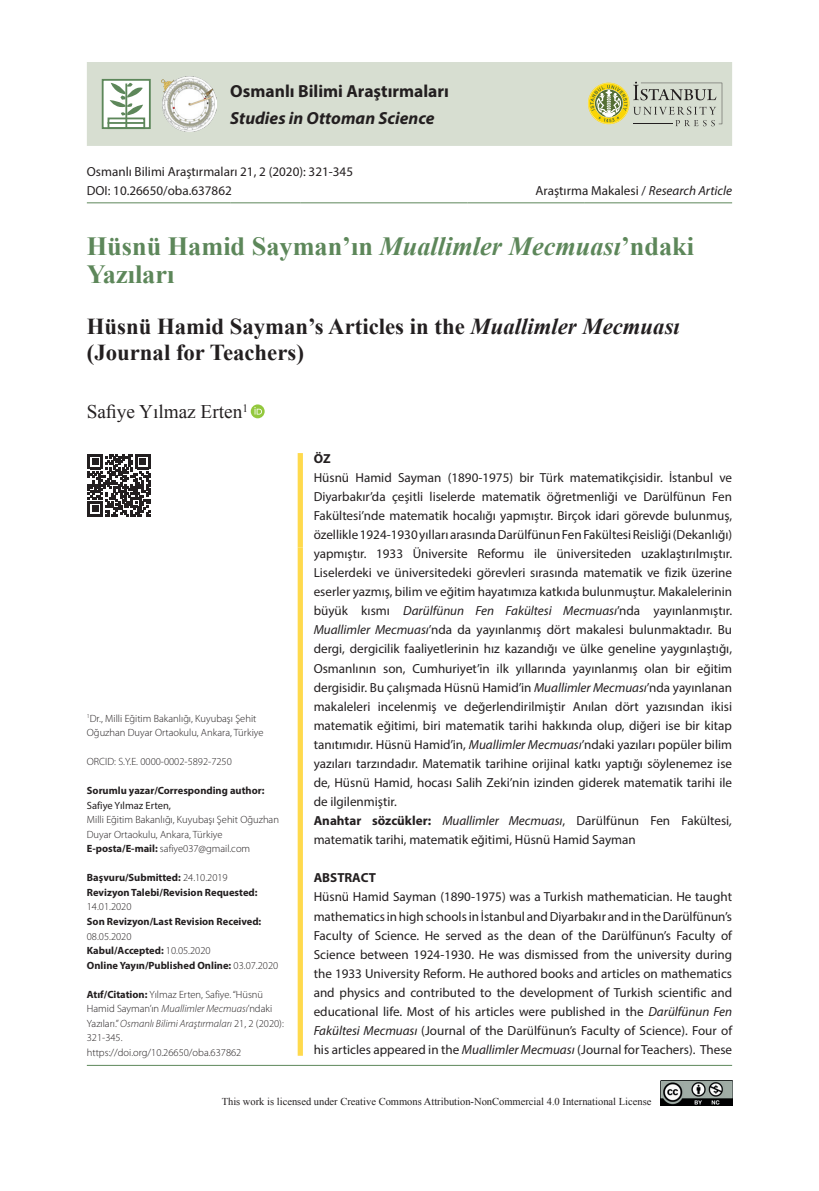
<style>
.page{position:relative;width:819px;height:1191px;background:#fff}
.page>*{position:absolute;margin:0;border:0;box-sizing:border-box;transform-origin:0 0}
.t1{font:700 26.25px/28px "Times New Roman";color:#5d875a}
.t2{font:700 22.75px/26.2px "Times New Roman";color:#231f20}
.t3{font:19.25px "Times New Roman";color:#231f20}
.t4{font:700 17.5px "Myriad Pro";color:#231f20}
.t5{font:italic 700 17.5px "Myriad Pro";color:#231f20}
.t6{font:13.12px/19.1px "Myriad Pro";color:#231f20}
.t7{font:700 13.12px "Myriad Pro";color:#231f20}
.t8{font:300 10.5px/14.5px "Myriad Pro";color:#231f20}
.t9{font:700 10.5px/14.5px "Myriad Pro";color:#231f20}
.t10{font:10.5px "Times New Roman";color:#231f20}
.t11{font:10.5px "Myriad Pro";color:#231f20}
.s1{font-style:italic}
.s2{font-weight:700}
.s3{font-weight:300}
</style>
<div class="page">
<div style="left:87px;top:62px;width:645px;height:84px;background:#d7ded1"></div>
<div style="left:297px;top:453px;width:6px;height:94px;background:#ffda4d"></div>
<div style="left:297px;top:547px;width:6px;height:508px;background:#ffda4d"></div>
<hr style="left:87px;top:202px;width:143px;height:1px;background:#5d875a">
<hr style="left:230px;top:202px;width:70px;height:1px;background:#5d875a">
<hr style="left:300px;top:202px;width:167px;height:1px;background:#5d875a">
<hr style="left:467px;top:202px;width:117px;height:1px;background:#5d875a">
<hr style="left:584px;top:202px;width:148px;height:1px;background:#5d875a">
<div style="left:102px;top:79px;width:49px;height:50px;background:#fff;border:2px solid #5d875a"></div>
<div style="left:107px;top:117px;width:38px;height:12px;border:2px solid #5d875a"></div>
<hr style="left:107px;top:122px;width:37px;height:2px;background:#5d875a">
<svg style="left:110px;top:83px;width:33px;height:33px"></svg>
<hr style="left:125px;top:83px;width:2px;height:46px;background:#5d875a">
<img style="left:161px;top:77px;width:55px;height:54px">
<svg style="left:588px;top:82px;width:134px;height:44px;background:#c2c4a3"></svg>
<svg style="left:251px;top:404px;width:13px;height:14px"></svg>
<svg style="left:254px;top:407px;width:8px;height:7px"></svg>
<svg style="left:88px;top:454px;width:62px;height:62px"></svg>
<img style="left:660px;top:1080px;width:72px;height:25px">
<hr style="left:87px;top:1065px;width:645px;height:1px;background:#5d875a">
<h3 class="t4" style="left:230px;top:80px;width:220px">Osmanlı Bilimi Araştırmaları</h3>
<h3 class="t5" style="left:230px;top:106px;width:206px">Studies in Ottoman Science</h3>
<p class="t6" style="left:87px;top:161px;width:268px;line-height:19.8px">Osmanlı Bilimi Araştırmaları 21, 2 (2020): 321-345<br>DOI: 10.26650/oba.637862</p>
<p class="t6" style="left:535px;top:181px;width:198px">Araştırma Makalesi / <span class="s1">Research Article</span></p>
<h1 class="t1" style="left:87px;top:232px;width:608px">Hüsnü Hamid Sayman’ın <span class="s1">Muallimler Mecmuası</span>’ndaki<br>Yazıları</h1>
<h2 class="t2" style="left:87px;top:312px;width:594px">Hüsnü Hamid Sayman’s Articles in the <span class="s1">Muallimler Mecmuası </span>(Journal for Teachers)</h2>
<h3 class="t3" style="left:87px;top:399px;width:162px">Safiye Yılmaz Erten<sup>1</sup></h3>
<p class="t8" style="left:87px;top:710px;width:178px"><sup>1</sup>Dr., Milli Eğitim Bakanlığı, Kuyubaşı Şehit<br>Oğuzhan Duyar Ortaokulu, Ankara, Türkiye</p>
<p class="t8" style="left:87px;top:754px;width:146px">ORCID: S.Y.E. 0000-0002-5892-7250</p>
<p class="t9" style="left:87px;top:783px;width:179px">Sorumlu yazar/Corresponding author:</p>
<p class="t11" style="left:87px;top:798px;width:86px">Safiye Yılmaz Erten,</p>
<p class="t8" style="left:87px;top:812px;width:194px">Milli Eğitim Bakanlığı, Kuyubaşı Şehit Oğuzhan<br>Duyar Ortaokulu, Ankara, Türkiye<br><span class="s2">E-posta/E-mail:</span> safiye037@gmail.com</p>
<p class="t9" style="left:87px;top:870px;width:172px">Başvuru/Submitted: <span class="s3">24.10.2019<br></span>Revizyon Talebi/Revision Requested:</p>
<p class="t8" style="left:87px;top:899px;width:46px">14.01.2020</p>
<p class="t9" style="left:87px;top:913px;width:176px">Son Revizyon/Last Revision Received:</p>
<p class="t9" style="left:87px;top:928px;width:193px"><span class="s3">08.05.2020<br></span>Kabul/Accepted: <span class="s3">10.05.2020<br></span>Online Yayın/Published Online: <span class="s3">03.07.2020</span></p>
<p class="t8" style="left:87px;top:986px;width:198px"><span class="s2">Atıf/Citation:</span> Yılmaz Erten, Safiye. “Hüsnü Hamid Sayman’ın <span class="s1">Muallimler Mecmuası</span>’ndaki Yazıları.” <span class="s1">Osmanlı Bilimi Araştırmaları</span> 21, 2 (2020):<br>321-345.<br>https://doi.org/10.26650/oba.637862</p>
<p class="t7" style="left:314px;top:450px;width:18px">ÖZ</p>
<p class="t6" style="left:314px;top:467px;width:420px">Hüsnü Hamid Sayman (1890-1975) bir Türk matematikçisidir. İstanbul ve Diyarbakır’da çeşitli liselerde matematik öğretmenliği ve Darülfünun Fen Fakültesi’nde matematik hocalığı yapmıştır. Birçok idari görevde bulunmuş, özellikle 1924-1930 yılları arasında Darülfünun Fen Fakültesi Reisliği (Dekanlığı) yapmıştır. 1933 Üniversite Reformu ile üniversiteden uzaklaştırılmıştır.<br>Liselerdeki ve üniversitedeki görevleri sırasında matematik ve fizik üzerine eserler yazmış, bilim ve eğitim hayatımıza katkıda bulunmuştur. Makalelerinin büyük kısmı <span class="s1">Darülfünun Fen Fakültesi Mecmuası</span>’nda yayınlanmıştır.<br><span class="s1">Muallimler Mecmuası</span>’nda da yayınlanmış dört makalesi bulunmaktadır. Bu dergi, dergicilik faaliyetlerinin hız kazandığı ve ülke geneline yaygınlaştığı, Osmanlının son, Cumhuriyet’in ilk yıllarında yayınlanmış olan bir eğitim dergisidir. Bu çalışmada Hüsnü Hamid’in <span class="s1">Muallimler Mecmuası</span>’nda yayınlanan makaleleri incelenmiş ve değerlendirilmiştir Anılan dört yazısından ikisi matematik eğitimi, biri matematik tarihi hakkında olup, diğeri ise bir kitap tanıtımıdır. Hüsnü Hamid’in, <span class="s1">Muallimler Mecmuası</span>’ndaki yazıları popüler bilim yazıları tarzındadır. Matematik tarihine orijinal katkı yaptığı söylenemez ise de, Hüsnü Hamid, hocası Salih Zeki’nin izinden giderek matematik tarihi ile de ilgilenmiştir.<br><span class="s2">Anahtar sözcükler:</span> <span class="s1">Muallimler Mecmuası</span>, Darülfünun Fen Fakültesi<span class="s1">, </span>matematik tarihi, matematik eğitimi, Hüsnü Hamid Sayman</p>
<p class="t7" style="left:314px;top:869px;width:64px">ABSTRACT</p>
<p class="t6" style="left:314px;top:887px;width:420px;text-align:justify">Hüsnü Hamid Sayman (1890-1975) was a Turkish mathematician. He taught mathematics in high schools in İstanbul and Diyarbakır and in the Darülfünun’s Faculty of Science. He served as the dean of the Darülfünun’s Faculty of Science between 1924-1930. He was dismissed from the university during the 1933 University Reform. He authored books and articles on mathematics and physics and contributed to the development of Turkish scientific and educational life. Most of his articles were published in the <span class="s1">Darülfünun Fen Fakültesi Mecmuası</span> (Journal of the Darülfünun’s Faculty of Science). Four of his articles appeared in the <span class="s1">Muallimler Mecmuası</span> (Journal for Teachers). These</p>
<p class="t10" style="left:222px;top:1094px;width:431px">This work is licensed under Creative Commons Attribution-NonCommercial 4.0 International License</p>
</div>
